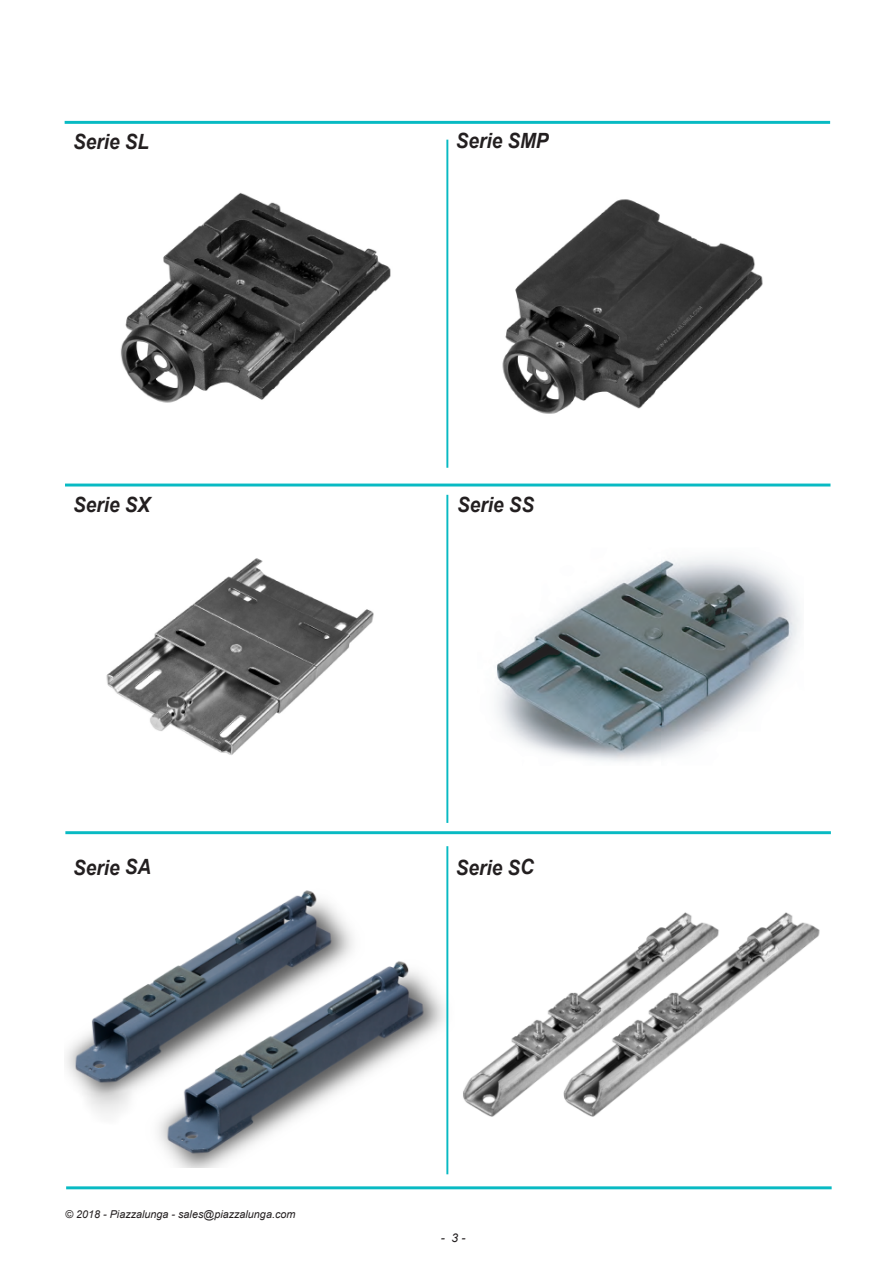
<style>
.page{position:relative;width:893px;height:1263px;background:#fff}
.page>*{position:absolute;margin:0;border:0;box-sizing:border-box;transform-origin:0 0}
.t1{font:italic 700 21px "Arial";color:#231f20;scale:.9 1}
.t2{font:italic 12px "Arial";color:#231f20}
.t3{font:italic 10.8px "Arial";color:#231f20}
</style>
<div class="page">
<img style="left:463px;top:912px;width:357px;height:205px">
<img style="left:66px;top:876px;width:383px;height:291px">
<img style="left:106px;top:558px;width:268px;height:197px">
<img style="left:497px;top:557px;width:303px;height:205px">
<img style="left:502px;top:199px;width:261px;height:215px">
<img style="left:120px;top:192px;width:271px;height:211px">
<hr style="left:446px;top:140px;width:2px;height:328px;background:#08bac3">
<hr style="left:446px;top:495px;width:2px;height:328px;background:#08bac3">
<hr style="left:446px;top:846px;width:2px;height:328px;background:#08bac3">
<hr style="left:65px;top:121px;width:765px;height:3px;background:#08bac3">
<hr style="left:65px;top:484px;width:765px;height:3px;background:#08bac3">
<hr style="left:65px;top:831px;width:766px;height:3px;background:#08bac3">
<hr style="left:66px;top:1186px;width:765px;height:3px;background:#08bac3">
<p class="t1" style="left:73px;top:128px;width:86px">Serie SL</p>
<p class="t1" style="left:456px;top:127px;width:105px">Serie SMP</p>
<p class="t1" style="left:73px;top:491px;width:87px">Serie SX</p>
<p class="t1" style="left:457px;top:491px;width:87px">Serie SS</p>
<p class="t1" style="left:73px;top:854px;width:88px">Serie SA</p>
<p class="t1" style="left:456px;top:854px;width:88px">Serie SC</p>
<p class="t3" style="left:65px;top:1207px;width:232px">© 2018 - Piazzalunga - sales@piazzalunga.com</p>
<p class="t2" style="left:441px;top:1230px;width:26px">- 3 -</p>
</div>
